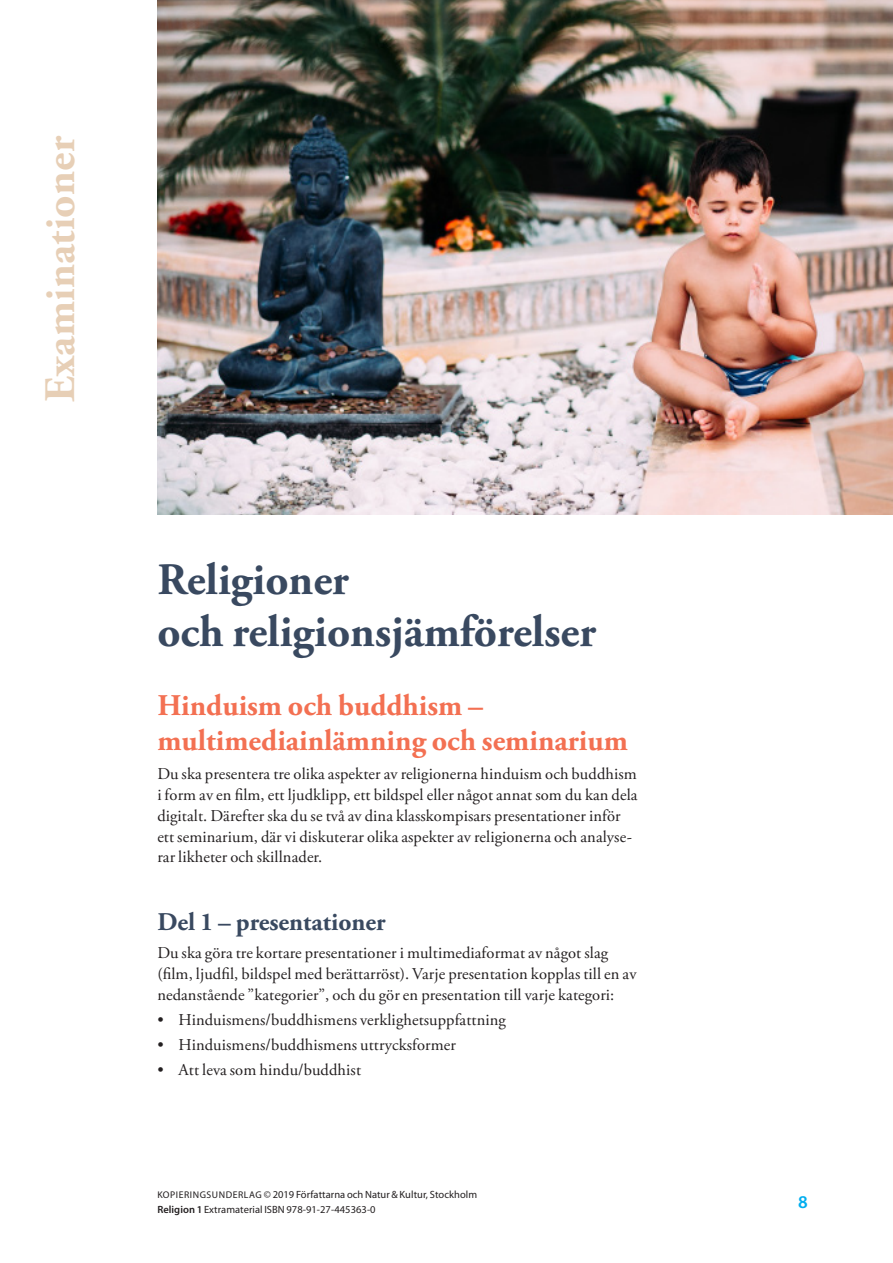
<style>
.page{position:relative;width:893px;height:1263px;background:#fff}
.page>*{position:absolute;margin:0;border:0;box-sizing:border-box;transform-origin:0 0}
.NoK_Rubrik_1{font:700 45px "Adobe Garamond Pro";color:#394960}
.NoK_Text{font:700 43.5px "Adobe Garamond Pro";letter-spacing:.005em;color:#e7cfb6}
.NoK_Rubrik_2{font:700 30px "Adobe Garamond Pro";color:#f37052}
.NoK_Rubrik_3{font:700 25.5px "Adobe Garamond Pro";color:#394960}
.t1{font:600 18px "Myriad Pro";color:#00aeef}
.NoK_Text-2{font:16.5px/20.7px "Adobe Garamond Pro";letter-spacing:.005em;color:#231f20}
.NoK_Punktlista{font:16.5px "Adobe Garamond Pro";letter-spacing:.005em;color:#231f20}
.t2{font:10.5px/15px "Myriad Pro";letter-spacing:.005em;color:#231f20}
.s1{font-size:9.75px}
.s2{font-weight:600}
</style>
<div class="page">
<img style="left:157px;top:0;width:736px;height:514px">
<p class="NoK_Text" style="left:35px;top:402px;width:267px;rotate:-90deg">Examinationer</p>
<p class="NoK_Rubrik_1" style="left:157px;top:553px;width:193px">Religioner</p>
<p class="NoK_Rubrik_1" style="left:157px;top:605px;width:440px">och religionsjämförelser</p>
<p class="NoK_Rubrik_2" style="left:157px;top:688px;width:327px">Hinduism och buddhism –</p>
<p class="NoK_Rubrik_2" style="left:157px;top:723px;width:472px">multimediainlämning och seminarium</p>
<p class="NoK_Text-2" style="left:157px;top:764px;width:482px">Du ska presentera tre olika aspekter av religionerna hinduism och buddhism i form av en film, ett ljudklipp, ett bildspel eller något annat som du kan dela digitalt. Därefter ska du se två av dina klasskompisars presentationer inför ett seminarium, där vi diskuterar olika aspekter av religionerna och analyse&shy;rar likheter och skillnader.</p>
<p class="NoK_Rubrik_3" style="left:157px;top:907px;width:230px">Del 1 – presentationer</p>
<p class="NoK_Text-2" style="left:157px;top:943px;width:481px">Du ska göra tre kortare presentationer i multimediaformat av något slag (film, ljudfil, bildspel med berättarröst). Varje presentation kopplas till en av nedanstående ”kategorier”, och du gör en presentation till varje kategori:</p>
<p class="NoK_Punktlista" style="left:157px;top:1009px;width:350px">• Hinduismens/buddhismens verklighetsuppfattning</p>
<p class="NoK_Punktlista" style="left:157px;top:1034px;width:300px">• Hinduismens/buddhismens uttrycksformer</p>
<p class="NoK_Punktlista" style="left:157px;top:1059px;width:205px">• Att leva som hindu/buddhist</p>
<p class="t2" style="left:157px;top:1187px;width:321px"><span class="s1">KOPIERINGSUNDERLAG</span> © 2019 Författarna och Natur &amp; Kultur, Stockholm<br><span class="s2">Religion 1</span> Extramaterial ISBN 978-91-27-445363-0</p>
<p class="t1" style="left:798px;top:1192px;width:11px">8</p>
</div>
